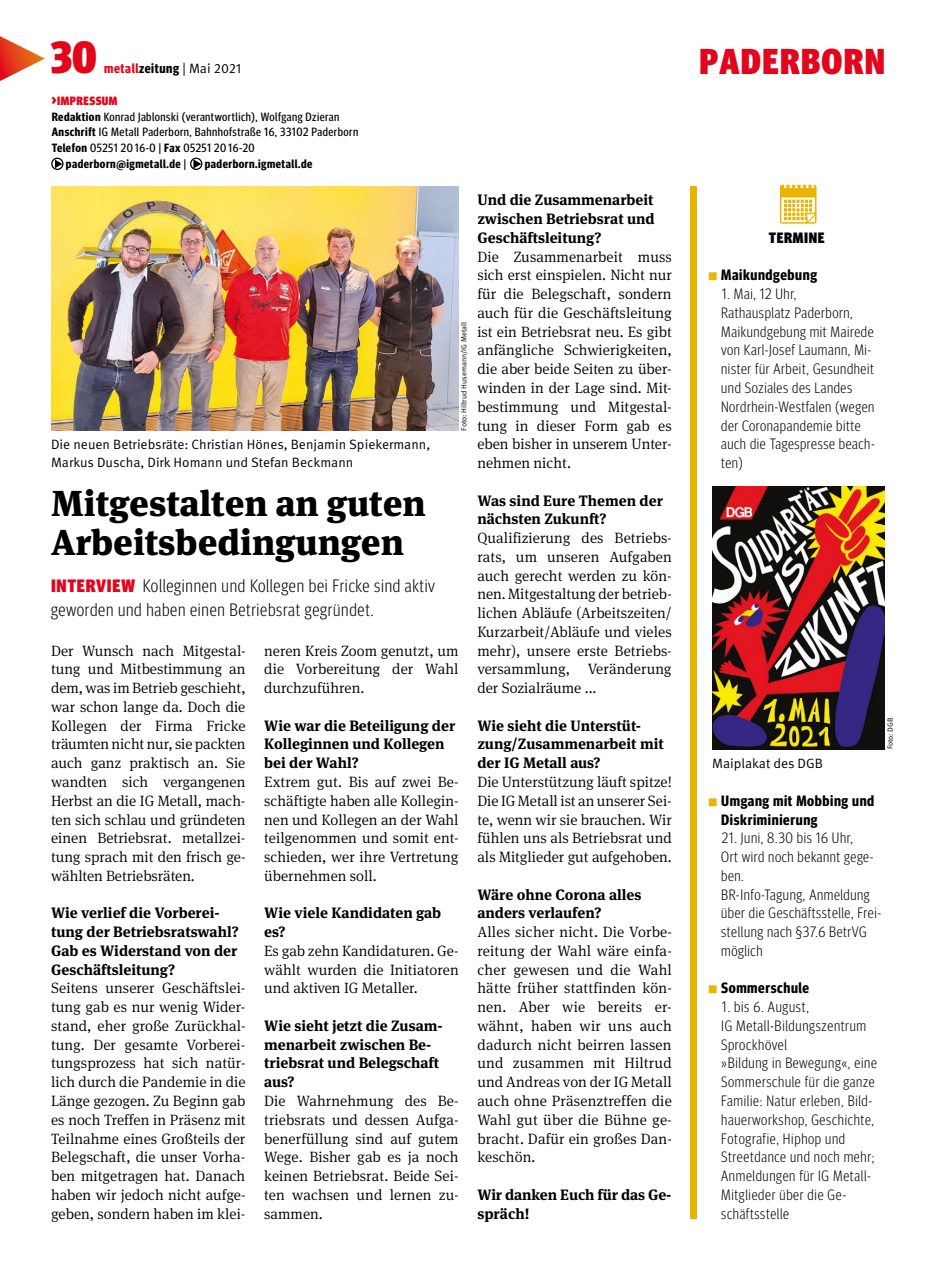
<style>
.page{position:relative;width:936px;height:1285px;background:#fff}
.page>*{position:absolute;margin:0;border:0;box-sizing:border-box;transform-origin:0 0}
.t1{font:900 condensed 45px "Meta Head IGMT";color:#e3051b}
.t2{font:900 36px/39px "Meta Serif IGMT";color:#000}
.t3{font:900 condensed 36px "Meta Head IGMT";letter-spacing:.04em;color:#e3051b}
.t4{font:300 condensed 18px/24px "Meta Head IGMT";letter-spacing:.04em;color:#000}
.t5{font:300 15px/18.8px "Meta Serif IGMT";color:#000;text-align:justify}
.t6{font:300 condensed 15px/18.8px "Meta Head IGMT";letter-spacing:.04em;color:#000}
.t7{font:700 15px/18.8px "Meta Serif IGMT";color:#000}
.t8{font:700 15px/18.8px "Meta Headline Cond OT";letter-spacing:.04em;color:#000}
.t9{font:900 condensed 15px "Meta Head IGMT";letter-spacing:.04em;color:#000}
.t10{font:13.5px/17.2px "Meta IGMT";color:#000}
.t11{font:12px "Meta Headline Cond OT";letter-spacing:.04em;color:#000}
.t12{font:700 12px "Meta Headline Cond OT";letter-spacing:.04em;color:#000}
.t13{font:900 condensed 12px "Meta Head IGMT";letter-spacing:.04em;color:#e3051b}
.t14{font:7.5px "Meta IGMT";color:#000}
.s1{font-family:"Meta Headline Cond OT";font-weight:700;color:#e3051b}
.s2{font-family:"Meta Headline Cond OT";font-weight:700}
.s3{font-size:13.5px}
.s4{font-weight:700}
.s5{font-weight:400}
.s6{font-weight:900;color:#e3051b}
.s7{font-family:"Meta IGMT";font-size:10.5px;color:#eab500}
</style>
<div class="page">
<svg style="left:0;top:36px;width:45px;height:45px"></svg>
<img style="left:51px;top:186px;width:407px;height:244px">
<div style="left:51px;top:158px;width:13px;height:12px;border:1px solid #000;border-radius:50%"></div>
<svg style="left:55px;top:159px;width:7px;height:9px"></svg>
<div style="left:190px;top:158px;width:12px;height:12px;border:1px solid #000;border-radius:50%"></div>
<svg style="left:193px;top:159px;width:8px;height:9px"></svg>
<div style="left:690px;top:186px;width:6px;height:1032px;background:#eab500"></div>
<svg style="left:779px;top:184px;width:37px;height:40px"></svg>
<img style="left:712px;top:486px;width:172px;height:263px">
<h1 class="t1" style="left:51px;top:21px;width:47px">30</h1>
<p class="t10" style="left:104px;top:59px;width:138px"><span class="s1">metall</span><span class="s2">zeitung</span> | Mai 2021</p>
<p class="t13" style="left:52px;top:91px;width:67px"><span class="s3">&gt;</span>IMPRESSUM</p>
<p class="t11" style="left:52px;top:109px;width:289px"><span class="s4">Redaktion</span> Konrad Jablonski (verantwortlich), Wolfgang Dzieran</p>
<p class="t11" style="left:52px;top:125px;width:308px"><span class="s4">Anschrift</span> IG Metall Paderborn, Bahnhofstraße 16, 33102 Paderborn</p>
<p class="t11" style="left:52px;top:141px;width:204px"><span class="s4">Telefon</span> 05251 20 16-0 | <span class="s4">Fax</span> 05251 20 16-20</p>
<p class="t12" style="left:66px;top:156px;width:122px">paderborn@igmetall.de <span class="s5">|</span></p>
<p class="t12" style="left:205px;top:156px;width:109px">paderborn.igmetall.de</p>
<p class="t10" style="left:51px;top:435px;width:381px">Die neuen Betriebsräte: Christian Hönes, Benjamin Spiekermann,<br>Markus Duscha, Dirk Homann und Stefan Beckmann</p>
<p class="t14" style="left:458px;top:430px;width:110px;rotate:-90deg">Foto: Hiltrud Husemann/IG Metall</p>
<h2 class="t2" style="left:51px;top:480px;width:376px">Mitgestalten an guten<br>Arbeitsbedingungen</h2>
<p class="t4" style="left:51px;top:572px;width:385px"><span class="s6">INTERVIEW</span> Kolleginnen und Kollegen bei Fricke sind aktiv geworden und haben einen Betriebsrat gegründet.</p>
<p class="t5" style="left:51px;top:640px;width:196px">Der Wunsch nach Mitgestal&shy;tung und Mitbestimmung an dem, was im Betrieb geschieht, war schon lange da. Doch die Kollegen der Firma Fricke träumten nicht nur, sie packten auch ganz praktisch an. Sie wandten sich vergangenen Herbst an die IG Metall, mach&shy;ten sich schlau und gründeten einen Betriebsrat. metallzei&shy;tung sprach mit den frisch ge&shy;wählten Betriebsräten.</p>
<p class="t7" style="left:51px;top:902px;width:189px">Wie verlief die Vorberei&shy;tung der Betriebsratswahl?<br>Gab es Widerstand von der<br>Geschäftsleitung?</p>
<p class="t5" style="left:51px;top:977px;width:196px">Seitens unserer Geschäftslei&shy;tung gab es nur wenig Wider&shy;stand, eher große Zurückhal&shy;tung. Der gesamte Vorberei&shy;tungsprozess hat sich natür&shy;lich durch die Pandemie in die Länge gezogen. Zu Beginn gab es noch Treffen in Präsenz mit Teilnahme eines Großteils der Belegschaft, die unser Vorha&shy;ben mitgetragen hat. Danach haben wir jedoch nicht aufge&shy;geben, sondern haben im klei-</p>
<p class="t5" style="left:264px;top:640px;width:196px">neren Kreis Zoom genutzt, um die Vorbereitung der Wahl durchzuführen.</p>
<p class="t7" style="left:264px;top:714px;width:192px">Wie war die Beteiligung der<br>Kolleginnen und Kollegen bei der Wahl?</p>
<p class="t5" style="left:264px;top:771px;width:196px">Extrem gut. Bis auf zwei Be&shy;schäftigte haben alle Kollegin&shy;nen und Kollegen an der Wahl teilgenommen und somit ent&shy;schieden, wer ihre Vertretung übernehmen soll.</p>
<p class="t7" style="left:264px;top:902px;width:178px">Wie viele Kandidaten gab es?</p>
<p class="t5" style="left:264px;top:940px;width:196px">Es gab zehn Kandidaturen. Ge&shy;wählt wurden die Initiatoren und aktiven IG Metaller.</p>
<p class="t7" style="left:264px;top:1014px;width:180px">Wie sieht jetzt die Zusam&shy;menarbeit zwischen Be&shy;triebsrat und Belegschaft aus?</p>
<p class="t5" style="left:264px;top:1090px;width:196px">Die Wahrnehmung des Be&shy;triebsrats und dessen Aufga&shy;benerfüllung sind auf gutem Wege. Bisher gab es ja noch keinen Betriebsrat. Beide Sei&shy;ten wachsen und lernen zu&shy;sammen.</p>
<p class="t7" style="left:477px;top:189px;width:179px;text-align:justify">Und die Zusammenarbeit zwischen Betriebsrat und Geschäftsleitung?</p>
<p class="t5" style="left:477px;top:246px;width:196px">Die Zusammenarbeit muss sich erst einspielen. Nicht nur für die Belegschaft, sondern auch für die Geschäftsleitung ist ein Betriebsrat neu. Es gibt anfängliche Schwierigkeiten, die aber beide Seiten zu über&shy;winden in der Lage sind. Mit&shy;bestimmung und Mitgestal&shy;tung in dieser Form gab es eben bisher in unserem Unter&shy;nehmen nicht.</p>
<p class="t7" style="left:477px;top:489px;width:187px">Was sind Eure Themen der nächsten Zukunft?</p>
<p class="t5" style="left:477px;top:527px;width:196px">Qualifizierung des Betriebs&shy;rats, um unseren Aufgaben auch gerecht werden zu kön&shy;nen. Mitgestaltung der betrieb&shy;lichen Abläufe (Arbeitszeiten/ Kurzarbeit/Abläufe und vieles mehr), unsere erste Betriebs&shy;versammlung, Veränderung der Sozialräume ...</p>
<p class="t7" style="left:477px;top:714px;width:188px">Wie sieht die Unterstüt&shy;zung/Zusammenarbeit mit der IG Metall aus?</p>
<p class="t5" style="left:477px;top:771px;width:196px">Die Unterstützung läuft spitze!<br>Die IG Metall ist an unserer Sei&shy;te, wenn wir sie brauchen. Wir fühlen uns als Betriebsrat und als Mitglieder gut aufgehoben.</p>
<p class="t7" style="left:477px;top:883px;width:165px">Wäre ohne Corona alles anders verlaufen?</p>
<p class="t5" style="left:477px;top:921px;width:196px">Alles sicher nicht. Die Vorbe&shy;reitung der Wahl wäre einfa&shy;cher gewesen und die Wahl hätte früher stattfinden kön&shy;nen. Aber wie bereits er&shy;wähnt, haben wir uns auch dadurch nicht beirren lassen und zusammen mit Hiltrud und Andreas von der IG Metall auch ohne Präsenztreffen die Wahl gut über die Bühne ge&shy;bracht. Dafür ein großes Dan&shy;keschön.</p>
<p class="t7" style="left:477px;top:1183px;width:195px">Wir danken Euch für das Ge&shy;spräch!</p>
<h2 class="t3" style="left:699px;top:33px;width:187px">PADERBORN</h2>
<p class="t9" style="left:768px;top:225px;width:57px">TERMINE</p>
<p class="t8" style="left:708px;top:265px;width:110px"><span class="s7">■</span> Maikundgebung</p>
<p class="t6" style="left:721px;top:283px;width:155px">1. Mai, 12 Uhr,<br>Rathausplatz Paderborn,<br>Maikundgebung mit Mairede von Karl-Josef Laumann, Mi&shy;nister für Arbeit, Gesundheit und Soziales des Landes<br>Nordrhein-Westfalen (wegen der Coronapandemie bitte auch die Tagespresse beach&shy;ten)</p>
<p class="t10" style="left:712px;top:754px;width:112px">Maiplakat des DGB</p>
<p class="t14" style="left:884px;top:749px;width:33px;rotate:-90deg">Foto: DGB</p>
<p class="t8" style="left:721px;top:790px;width:155px;text-indent:-13px"><span class="s7">■</span> Umgang mit Mobbing und<br>Diskriminierung</p>
<p class="t6" style="left:721px;top:827px;width:161px">21. Juni, 8.30 bis 16 Uhr,<br>Ort wird noch bekannt gege&shy;ben.<br>BR-Info-Tagung, Anmeldung über die Geschäftsstelle, Frei&shy;stellung nach §37.6 BetrVG möglich</p>
<p class="t8" style="left:708px;top:978px;width:102px"><span class="s7">■</span> Sommerschule</p>
<p class="t6" style="left:721px;top:996px;width:157px">1. bis 6. August,<br>IG Metall-Bildungszentrum<br>Sprockhövel<br>»Bildung in Bewegung«, eine<br>Sommerschule für die ganze<br>Familie: Natur erleben, Bild&shy;hauerworkshop, Geschichte,<br>Fotografie, Hiphop und<br>Streetdance und noch mehr;<br>Anmeldungen für IG Metall-<br>Mitglieder über die Ge&shy;schäftsstelle</p>
</div>
